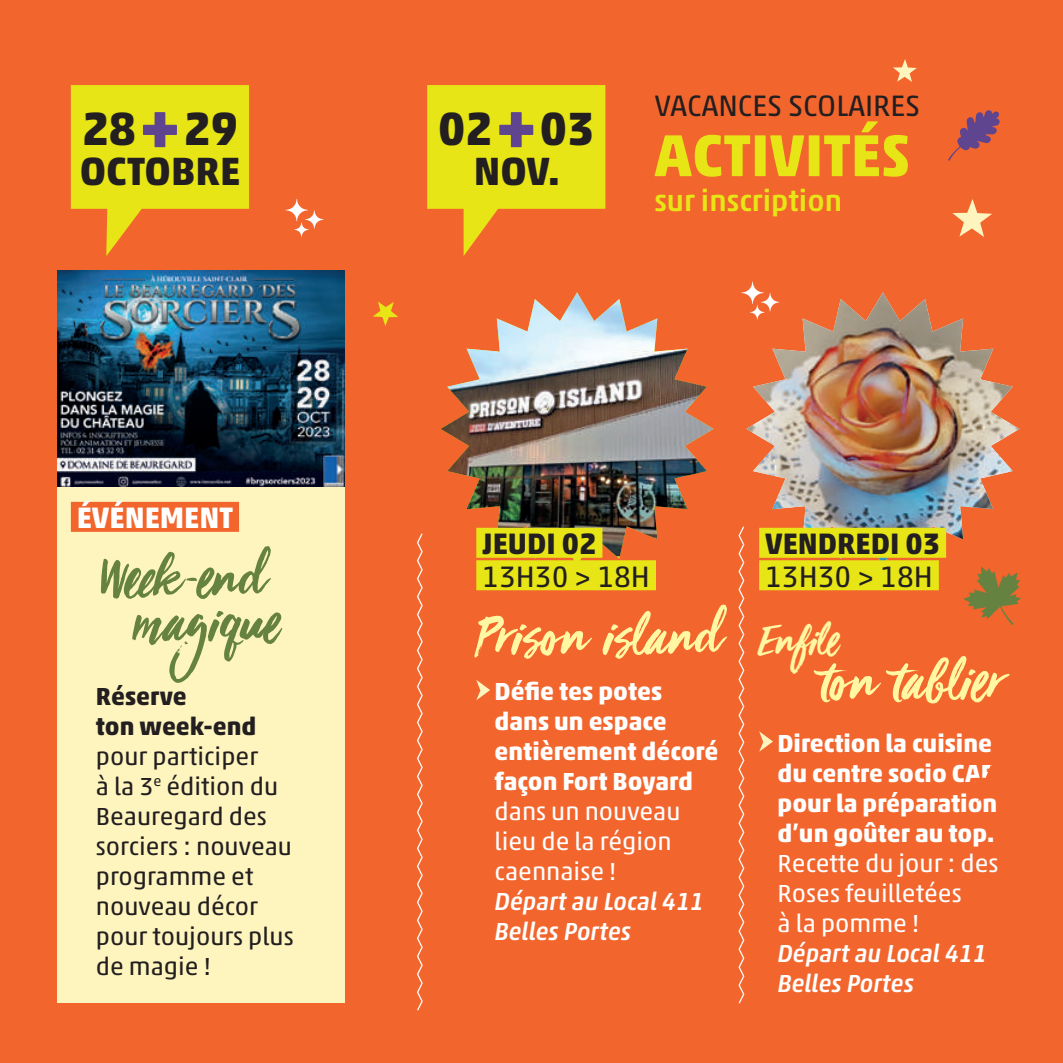
<style>
.page{position:relative;width:1063px;height:1063px;background:#f2662e}
.page>*{position:absolute;margin:0;border:0;box-sizing:border-box;transform-origin:0 0}
.t1{font:62.5px "Viva Beautiful";color:#fff7a2}
.t2{font:62.5px/45px "Viva Beautiful";color:#668241;text-align:center}
.t3{font:700 60px "Akko Pro";color:#e7e515}
.t4{font:47.5px "Viva Beautiful";color:#fff7a2}
.t5{font:700 47.25px "Akko Pro";color:#231f20}
.t6{font:700 40px "Akko Pro";color:#231f20}
.t7{font:30px "Akko Pro";color:#231f20}
.t8{font:700 30px "Akko Pro";color:#231f20}
.t9{font:500 30px "Akko Pro";color:#e7e515}
.t10{font:700 30px "Akko Pro";color:#fff}
.t11{font:700 25px/30px "Akko Pro";color:#fff}
.t12{font:25px/30px "Akko Pro";color:#231f20}
.t13{font:25px/30px "Akko Pro";color:#fff}
.t14{font:italic 500 25px/30px "Akko Pro";color:#fff}
.t15{font:700 25px/30px "Akko Pro";color:#231f20}
</style>
<div class="page">
<div style="left:58px;top:432px;width:287px;height:570px;background:#fef5be"></div>
<img style="left:58px;top:270px;width:287px;height:217px">
<div style="left:71px;top:502px;width:168px;height:30px;background:#f2662e"></div>
<svg style="left:741px;top:282px;width:19px;height:12px"></svg>
<svg style="left:952px;top:199px;width:40px;height:38px"></svg>
<img style="left:441px;top:292px;width:273px;height:264px">
<img style="left:746px;top:292px;width:273px;height:268px">
<div style="left:476px;top:528px;width:126px;height:30px;background:#e7e515"></div>
<div style="left:476px;top:560px;width:180px;height:30px;background:#e7e515"></div>
<svg style="left:476px;top:680px;width:14px;height:20px"></svg>
<div style="left:759px;top:528px;width:187px;height:30px;background:#e7e515"></div>
<div style="left:759px;top:560px;width:180px;height:30px;background:#e7e515"></div>
<svg style="left:759px;top:731px;width:14px;height:21px"></svg>
<svg style="left:738px;top:526px;width:7px;height:478px"></svg>
<svg style="left:417px;top:533px;width:6px;height:478px"></svg>
<svg style="left:373px;top:302px;width:25px;height:24px"></svg>
<svg style="left:286px;top:199px;width:37px;height:38px"></svg>
<svg style="left:893px;top:59px;width:24px;height:23px"></svg>
<svg style="left:71px;top:85px;width:178px;height:171px"></svg>
<svg style="left:427px;top:85px;width:178px;height:171px"></svg>
<svg style="left:963px;top:566px;width:58px;height:59px"></svg>
<svg style="left:948px;top:110px;width:52px;height:51px"></svg>
<h3 class="t5" style="left:82px;top:100px;width:158px">28 29</h3>
<h3 class="t6" style="left:80px;top:146px;width:162px">OCTOBRE</h3>
<p class="t10" style="left:77px;top:499px;width:158px">ÉVÉNEMENT</p>
<h1 class="t2" style="left:102px;top:550px;width:179px">Week-end magique</h1>
<p class="t15" style="left:96px;top:681px;width:162px">Réserve<br>ton week-end</p>
<p class="t12" style="left:96px;top:741px;width:199px">pour participer<br>à la 3<sup>e</sup> édition du<br>Beauregard des sorciers : nouveau programme et nouveau décor pour toujours plus de magie !</p>
<h3 class="t5" style="left:438px;top:100px;width:158px">02 03</h3>
<h3 class="t6" style="left:474px;top:146px;width:87px">NOV.</h3>
<p class="t7" style="left:654px;top:88px;width:267px">VACANCES SCOLAIRES</p>
<h2 class="t3" style="left:654px;top:119px;width:257px">ACTIVITÉS</h2>
<p class="t9" style="left:654px;top:183px;width:189px">sur inscription</p>
<p class="t8" style="left:482px;top:525px;width:116px">JEUDI 02</p>
<p class="t7" style="left:482px;top:558px;width:169px">13H30 &gt; 18H</p>
<h1 class="t1" style="left:476px;top:595px;width:247px">Prison island</h1>
<p class="t11" style="left:495px;top:676px;width:225px">Défie tes potes dans un espace entièrement décoré façon Fort Boyard</p>
<p class="t13" style="left:495px;top:796px;width:187px">dans un nouveau lieu de la région caennaise !</p>
<p class="t14" style="left:495px;top:886px;width:210px">Départ au Local 411<br>Belles Portes</p>
<p class="t8" style="left:765px;top:525px;width:176px">VENDREDI 03</p>
<p class="t7" style="left:765px;top:558px;width:169px">13H30 &gt; 18H</p>
<h3 class="t4" style="left:759px;top:609px;width:81px">Enfile</h3>
<h1 class="t1" style="left:821px;top:640px;width:183px">ton tablier</h1>
<p class="t11" style="left:777px;top:728px;width:221px">Direction la cuisine du centre socio CAF pour la préparation d’un goûter au top.</p>
<p class="t13" style="left:777px;top:848px;width:223px">Recette du jour : des<br>Roses feuilletées<br>à la pomme !</p>
<p class="t14" style="left:777px;top:938px;width:210px">Départ au Local 411<br>Belles Portes</p>
</div>
